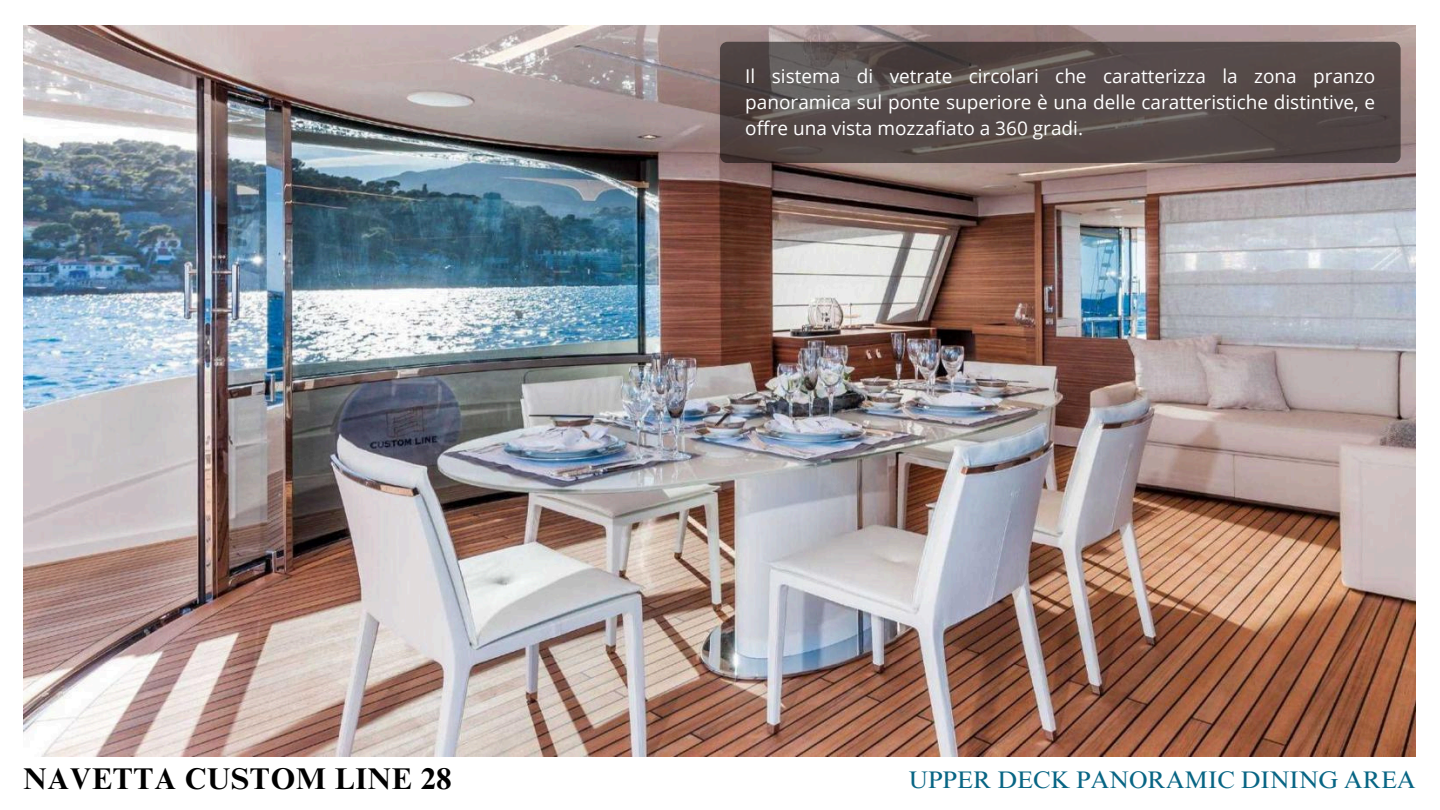
<style>
.page{position:relative;width:1440px;height:810px;background:#fff}
.page>*{position:absolute;margin:0;border:0;box-sizing:border-box;transform-origin:0 0}
.t1{font:700 30px "Times NRMT Pro";letter-spacing:.025em;color:#000}
.t2{font:24px "Times NRMT Pro";color:#086584}
.t3{font:19px/26.2px "Open Sans";color:#fff;text-align:justify}
</style>
<div class="page">
<img style="left:24px;top:26px;width:1392px;height:730px">
<svg style="left:720px;top:42px;width:680px;height:121px;background:#554a49"></svg>
<p class="t3" style="left:745px;top:62px;width:631px">Il sistema di vetrate circolari che caratterizza la zona pranzo panoramica sul ponte superiore è una delle caratteristiche distintive, e offre una vista mozzafiato a 360 gradi.</p>
<h1 class="t1" style="left:24px;top:767px;width:429px">NAVETTA CUSTOM LINE 28</h1>
<h2 class="t2" style="left:908px;top:771px;width:509px">UPPER DECK PANORAMIC DINING AREA</h2>
</div>
